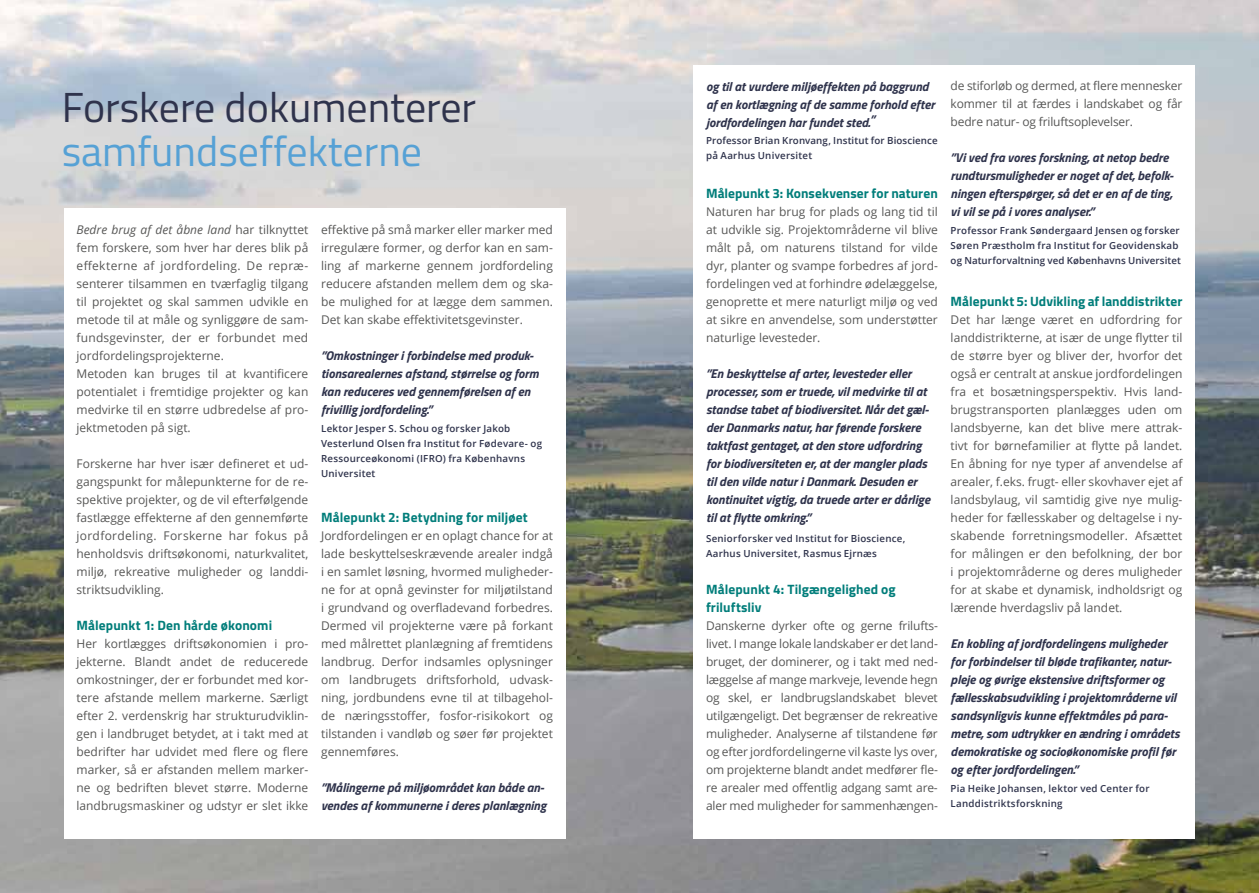
<style>
.page{position:relative;width:1259px;height:893px;background:#fff}
.page>*{position:absolute;margin:0;border:0;box-sizing:border-box;transform-origin:0 0}
.t1{font:42px "Titillium";color:#2f334c}
.t2{font:42px "Titillium";color:#56a1d5}
.t3{font:700 13.5px/18px "Titillium";letter-spacing:.005em;color:#007d7a}
.t4{font:italic 700 12.75px/18px "Titillium";color:#2f334c}
.t5{font:12px/18px "Open Sans";color:#575756;text-align:justify}
.t6{font:600 9.75px/15px "Open Sans";letter-spacing:.025em;color:#2f334c}
.s1{font-style:italic}
</style>
<div class="page">
<img style="left:0;top:0;width:1259px;height:893px">
<div style="left:64px;top:208px;width:502px;height:631px;background:#fff"></div>
<div style="left:693px;top:65px;width:502px;height:774px;background:#fff"></div>
<h1 class="t1" style="left:62px;top:76px;width:416px">Forskere dokumenterer</h1>
<h1 class="t2" style="left:62px;top:121px;width:362px">samfundseffekterne</h1>
<p class="t5" style="left:77px;top:220px;width:233px;text-align:left"><span class="s1">Bedre brug af det åbne land</span> har tilknyttet fem forskere, som hver har deres blik på effekterne af jordfordeling. De repræ&shy;senterer tilsammen en tværfaglig tilgang til projektet og skal sammen udvikle en metode til at måle og synliggøre de sam&shy;fundsgevinster, der er forbundet med jordfordelingsprojekterne.<br>Metoden kan bruges til at kvantificere potentialet i fremtidige projekter og kan medvirke til en større udbredelse af pro&shy;jektmetoden på sigt.</p>
<p class="t5" style="left:77px;top:454px;width:233px">Forskerne har hver især defineret et ud&shy;gangspunkt for målepunkterne for de re&shy;spektive projekter, og de vil efterfølgende fastlægge effekterne af den gennemførte jordfordeling. Forskerne har fokus på henholdsvis driftsøkonomi, naturkvalitet, miljø, rekreative muligheder og landdi&shy;striktsudvikling.</p>
<p class="t3" style="left:77px;top:616px;width:197px">Målepunkt 1: Den hårde økonomi</p>
<p class="t5" style="left:77px;top:634px;width:233px">Her kortlægges driftsøkonomien i pro&shy;jekterne. Blandt andet de reducerede omkostninger, der er forbundet med kor&shy;tere afstande mellem markerne. Særligt efter 2. verdenskrig har strukturudviklin&shy;gen i landbruget betydet, at i takt med at bedrifter har udvidet med flere og flere marker, så er afstanden mellem marker&shy;ne og bedriften blevet større. Moderne landbrugsmaskiner og udstyr er slet ikke</p>
<p class="t5" style="left:321px;top:220px;width:233px">effektive på små marker eller marker med irregulære former, og derfor kan en sam&shy;ling af markerne gennem jordfordeling reducere afstanden mellem dem og ska&shy;be mulighed for at lægge dem sammen.<br>Det kan skabe effektivitetsgevinster.</p>
<p class="t4" style="left:321px;top:346px;width:219px">”Omkostninger i forbindelse med produk&shy;tionsarealernes afstand, størrelse og form kan reduceres ved gennemførelsen af en frivillig jordfordeling.”</p>
<p class="t6" style="left:321px;top:421px;width:222px">Lektor Jesper S. Schou og forsker Jakob Vesterlund Olsen fra Institut for Fødevare- og Ressourceøkonomi (IFRO) fra Københavns Universitet</p>
<p class="t3" style="left:321px;top:508px;width:208px">Målepunkt 2: Betydning for miljøet</p>
<p class="t5" style="left:321px;top:526px;width:233px">Jordfordelingen er en oplagt chance for at lade beskyttelseskrævende arealer indgå i en samlet løsning, hvormed muligheder&shy;ne for at opnå gevinster for miljøtilstand i grundvand og overfladevand forbedres.<br>Dermed vil projekterne være på forkant med målrettet planlægning af fremtidens landbrug. Derfor indsamles oplysninger om landbrugets driftsforhold, udvask&shy;ning, jordbundens evne til at tilbagehol&shy;de næringsstoffer, fosfor-risikokort og tilstanden i vandløb og søer før projektet gennemføres.</p>
<p class="t4" style="left:321px;top:778px;width:227px">”Målingerne på miljøområdet kan både an&shy;vendes af kommunerne i deres planlægning</p>
<p class="t4" style="left:706px;top:76px;width:230px">og til at vurdere miljøeffekten på baggrund af en kortlægning af de samme forhold efter jordfordelingen har fundet sted.”</p>
<p class="t6" style="left:706px;top:133px;width:233px">Professor Brian Kronvang, Institut for Bioscience på Aarhus Universitet</p>
<p class="t3" style="left:706px;top:184px;width:233px">Målepunkt 3: Konsekvenser for naturen</p>
<p class="t5" style="left:706px;top:202px;width:233px">Naturen har brug for plads og lang tid til at udvikle sig. Projektområderne vil blive målt på, om naturens tilstand for vilde dyr, planter og svampe forbedres af jord&shy;fordelingen ved at forhindre ødelæggelse, genoprette et mere naturligt miljø og ved at sikre en anvendelse, som understøtter naturlige levesteder.</p>
<p class="t4" style="left:706px;top:364px;width:225px">”En beskyttelse af arter, levesteder eller processer, som er truede, vil medvirke til at standse tabet af biodiversitet. Når det gæl&shy;der Danmarks natur, har førende forskere taktfast gentaget, at den store udfordring for biodiversiteten er, at der mangler plads til den vilde natur i Danmark. Desuden er kontinuitet vigtig, da truede arter er dårlige til at flytte omkring.”</p>
<p class="t6" style="left:706px;top:530px;width:201px">Seniorforsker ved Institut for Bioscience,<br>Aarhus Universitet, Rasmus Ejrnæs</p>
<p class="t3" style="left:706px;top:580px;width:191px">Målepunkt 4: Tilgængelighed og friluftsliv</p>
<p class="t5" style="left:706px;top:616px;width:233px">Danskerne dyrker ofte og gerne frilufts&shy;livet. I mange lokale landskaber er det land&shy;bruget, der dominerer, og i takt med ned&shy;læggelse af mange markveje, levende hegn og skel, er landbrugslandskabet blevet utilgængeligt. Det begrænser de rekreative muligheder. Analyserne af tilstandene før og efter jordfordelingerne vil kaste lys over, om projekterne blandt andet medfører fle&shy;re arealer med offentlig adgang samt are&shy;aler med muligheder for sammenhængen-</p>
<p class="t5" style="left:950px;top:76px;width:233px">de stiforløb og dermed, at flere mennesker kommer til at færdes i landskabet og får bedre natur- og friluftsoplevelser.</p>
<p class="t4" style="left:950px;top:148px;width:225px">”Vi ved fra vores forskning, at netop bedre rundtursmuligheder er noget af det, befolk&shy;ningen efterspørger, så det er en af de ting, vi vil se på i vores analyser.”</p>
<p class="t6" style="left:950px;top:223px;width:232px">Professor Frank Søndergaard Jensen og forsker<br>Søren Præstholm fra Institut for Geovidenskab og Naturforvaltning ved Københavns Universitet</p>
<p class="t3" style="left:950px;top:292px;width:233px">Målepunkt 5: Udvikling af landdistrikter</p>
<p class="t5" style="left:950px;top:310px;width:233px">Det har længe været en udfordring for landdistrikterne, at især de unge flytter til de større byer og bliver der, hvorfor det også er centralt at anskue jordfordelingen fra et bosætningsperspektiv. Hvis land&shy;brugstransporten planlægges uden om landsbyerne, kan det blive mere attrak&shy;tivt for børnefamilier at flytte på landet.<br>En åbning for nye typer af anvendelse af arealer, f.eks. frugt- eller skovhaver ejet af landsbylaug, vil samtidig give nye mulig&shy;heder for fællesskaber og deltagelse i ny&shy;skabende forretningsmodeller. Afsættet for målingen er den befolkning, der bor i projektområderne og deres muligheder for at skabe et dynamisk, indholdsrigt og lærende hverdagsliv på landet.</p>
<p class="t4" style="left:950px;top:634px;width:230px">En kobling af jordfordelingens muligheder for forbindelser til bløde trafikanter, natur&shy;pleje og øvrige ekstensive driftsformer og fællesskabsudvikling i projektområderne vil sandsynligvis kunne effektmåles på para&shy;metre, som udtrykker en ændring i områdets demokratiske og socioøkonomiske profil før og efter jordfordelingen.”</p>
<p class="t6" style="left:950px;top:781px;width:200px">Pia Heike Johansen, lektor ved Center for<br>Landdistriktsforskning</p>
</div>
